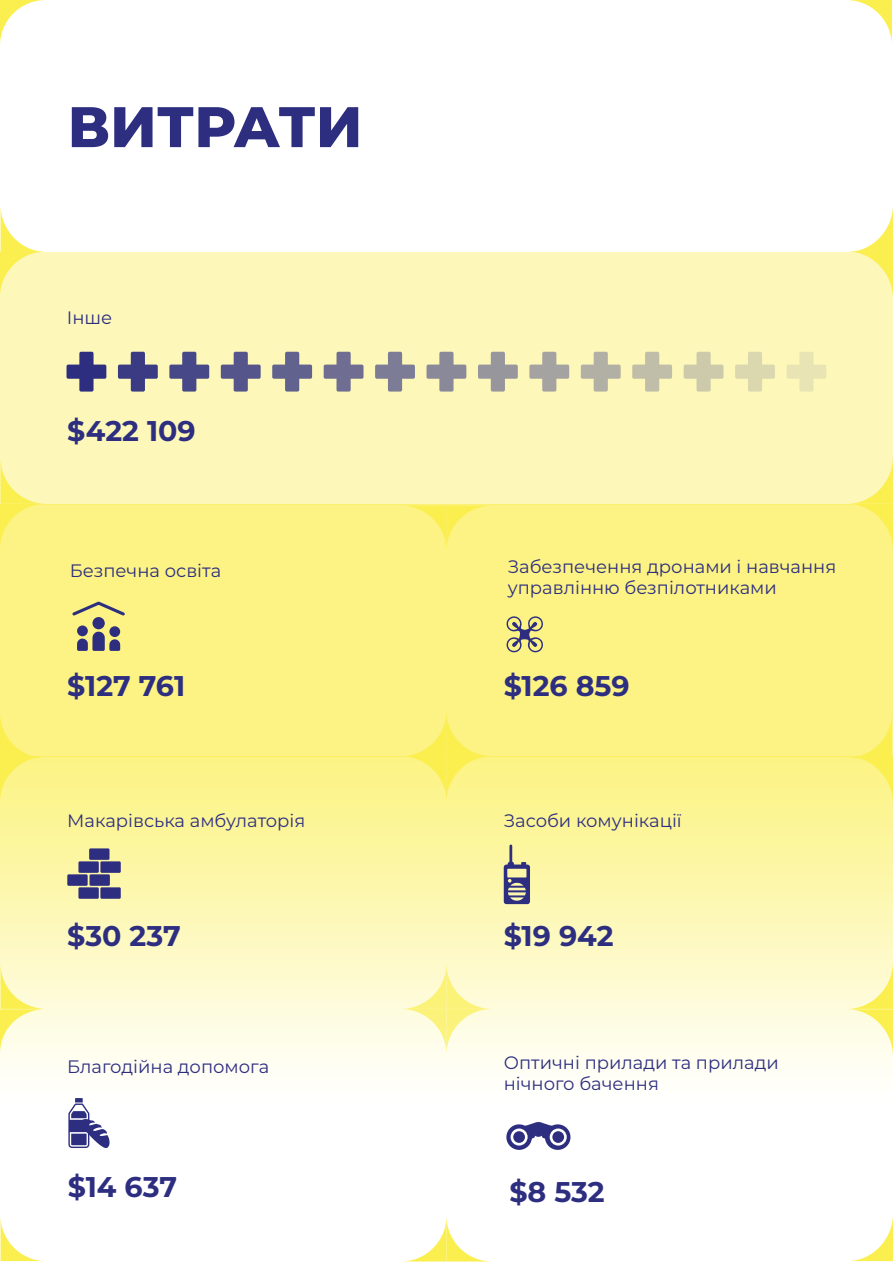
<style>
.page{position:relative;width:893px;height:1263px;background:#fff}
.page>*{position:absolute;margin:0;border:0;box-sizing:border-box;transform-origin:0 0}
.t1{font:800 57px "Montserrat";color:#2d2e80}
.t2{font:700 28.5px "Montserrat";color:#2d2e80}
.t3{font:18px/21px "Montserrat";color:#2d2e80}
</style>
<div class="page">
<svg style="left:1px;top:757px;width:892px;height:383px"></svg>
<svg style="left:849px;top:0;width:43px;height:43px"></svg>
<svg style="left:1px;top:1222px;width:42px;height:39px"></svg>
<svg style="left:851px;top:1216px;width:42px;height:45px"></svg>
<svg style="left:506px;top:1122px;width:64px;height:28px"></svg>
<div style="left:513px;top:1131px;width:12px;height:12px;background:#2d2e80;border-radius:50%"></div>
<svg style="left:0;top:0;width:43px;height:43px"></svg>
<div style="left:1px;top:252px;width:892px;height:252px;background:#fdf8b9"></div>
<div style="left:1px;top:504px;width:892px;height:253px;background:#fcf384"></div>
<svg style="left:506px;top:616px;width:37px;height:37px"></svg>
<svg style="left:849px;top:207px;width:44px;height:89px"></svg>
<svg style="left:0;top:207px;width:45px;height:90px"></svg>
<svg style="left:847px;top:459px;width:46px;height:88px"></svg>
<svg style="left:0;top:458px;width:46px;height:91px"></svg>
<svg style="left:0;top:963px;width:46px;height:90px;background:#fdf8be"></svg>
<svg style="left:847px;top:962px;width:46px;height:94px;background:#fdf8bd"></svg>
<svg style="left:846px;top:716px;width:47px;height:88px"></svg>
<svg style="left:0;top:712px;width:46px;height:90px"></svg>
<svg style="left:72px;top:602px;width:53px;height:14px"></svg>
<div style="left:92px;top:617px;width:13px;height:12px;background:#2d2e80;border-radius:50%"></div>
<svg style="left:77px;top:631px;width:43px;height:20px"></svg>
<div style="left:77px;top:625px;width:11px;height:11px;background:#2d2e80;border-radius:50%"></div>
<div style="left:109px;top:626px;width:11px;height:11px;background:#2d2e80;border-radius:50%"></div>
<svg style="left:67px;top:352px;width:39px;height:40px"></svg>
<svg style="left:118px;top:352px;width:40px;height:40px"></svg>
<svg style="left:169px;top:352px;width:40px;height:40px"></svg>
<svg style="left:221px;top:352px;width:40px;height:40px"></svg>
<svg style="left:272px;top:352px;width:40px;height:40px"></svg>
<svg style="left:324px;top:352px;width:39px;height:40px"></svg>
<svg style="left:375px;top:352px;width:40px;height:40px"></svg>
<svg style="left:426px;top:352px;width:40px;height:40px"></svg>
<svg style="left:478px;top:352px;width:40px;height:40px"></svg>
<svg style="left:529px;top:352px;width:40px;height:40px"></svg>
<svg style="left:581px;top:352px;width:40px;height:40px"></svg>
<svg style="left:632px;top:352px;width:40px;height:40px"></svg>
<svg style="left:684px;top:352px;width:39px;height:40px"></svg>
<svg style="left:735px;top:352px;width:40px;height:40px"></svg>
<svg style="left:787px;top:352px;width:39px;height:40px"></svg>
<svg style="left:67px;top:848px;width:54px;height:51px;background:#82808f"></svg>
<svg style="left:401px;top:963px;width:91px;height:92px;background:#fdf9c7"></svg>
<svg style="left:408px;top:1217px;width:77px;height:44px"></svg>
<svg style="left:401px;top:713px;width:91px;height:89px"></svg>
<svg style="left:504px;top:844px;width:26px;height:60px;background:#969492"></svg>
<svg style="left:68px;top:1098px;width:42px;height:50px"></svg>
<h1 class="t1" style="left:68px;top:85px;width:296px">ВИТРАТИ</h1>
<p class="t3" style="left:67px;top:307px;width:47px">Інше</p>
<h2 class="t2" style="left:67px;top:410px;width:130px">$422 109</h2>
<p class="t3" style="left:70px;top:559px;width:153px">Безпечна освіта</p>
<h2 class="t2" style="left:67px;top:665px;width:119px">$127 761</h2>
<p class="t3" style="left:67px;top:810px;width:240px">Макарівська амбулаторія</p>
<h2 class="t2" style="left:67px;top:915px;width:115px">$30 237</h2>
<p class="t3" style="left:67px;top:1056px;width:204px">Благодійна допомога</p>
<h2 class="t2" style="left:68px;top:1166px;width:111px">$14 637</h2>
<p class="t3" style="left:508px;top:555px;width:330px">Забезпечення дронами і навчання управлінню безпілотниками</p>
<h2 class="t2" style="left:504px;top:665px;width:127px">$126 859</h2>
<p class="t3" style="left:504px;top:810px;width:180px">Засоби комунікації</p>
<h2 class="t2" style="left:504px;top:915px;width:111px">$19 942</h2>
<p class="t3" style="left:504px;top:1051px;width:277px">Оптичні прилади та прилади нічного бачення</p>
<h2 class="t2" style="left:509px;top:1171px;width:97px">$8 532</h2>
</div>
